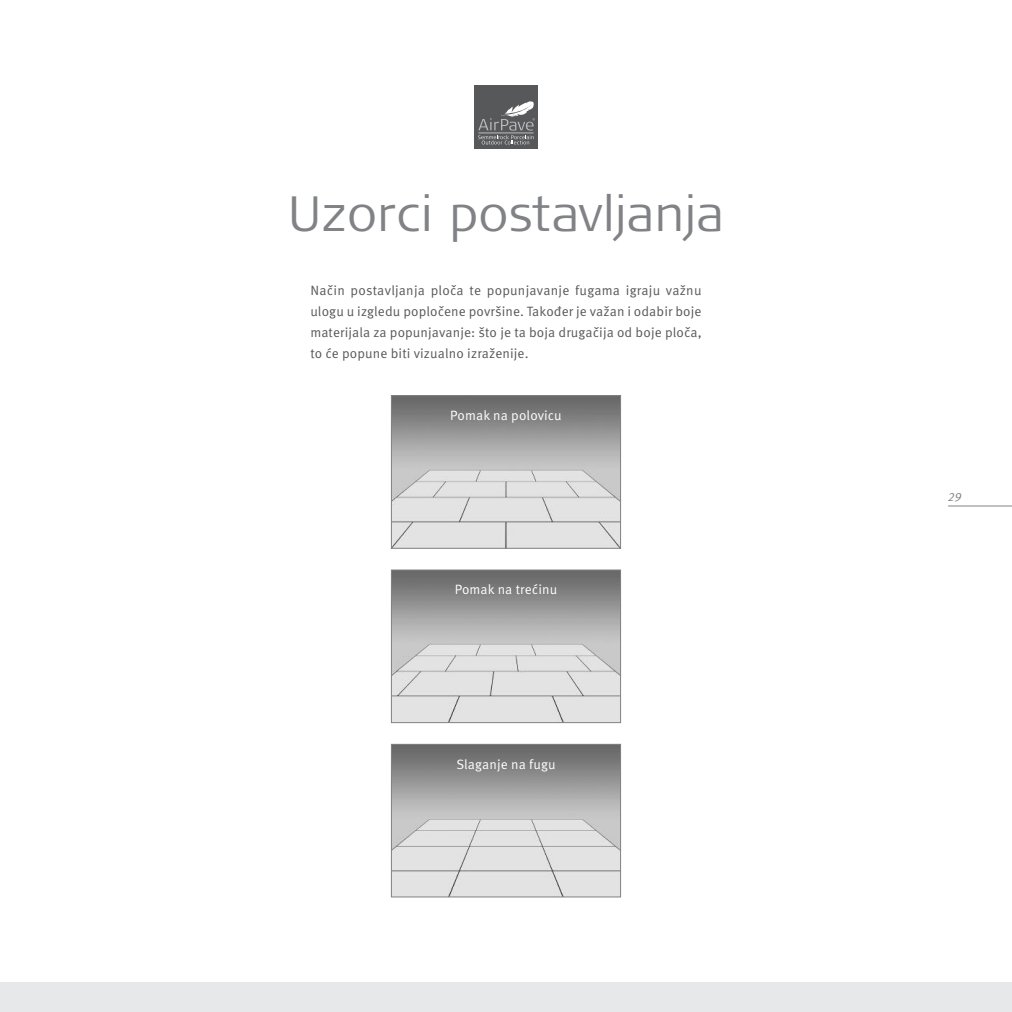
<style>
.page{position:relative;width:1012px;height:1012px;background:#fff}
.page>*{position:absolute;margin:0;border:0;box-sizing:border-box;transform-origin:0 0}
.t1{font:300 49.5px "Signa Pro";letter-spacing:.01em;color:#808285}
.t2{font:13.5px/21px "Meta Pro";letter-spacing:.01em;color:#57585a;text-align:justify}
.t3{font:13.5px "Meta Pro";letter-spacing:.01em;color:#fff}
.t4{font:italic 12px "Meta Plus Normal Caps";color:#808285}
</style>
<div class="page">
<div style="left:0;top:982px;width:1012px;height:30px;background:#e7e8e9"></div>
<div style="left:474px;top:85px;width:64px;height:64px;background:#57585a"></div>
<svg style="left:478px;top:101px;width:57px;height:43px"></svg>
<hr style="left:948px;top:506px;width:64px;height:1px;background:#808285">
<img style="left:393px;top:397px;width:226px;height:150px">
<div style="left:391px;top:395px;width:230px;height:154px;border:1px solid #808285"></div>
<img style="left:393px;top:572px;width:226px;height:149px">
<div style="left:391px;top:570px;width:230px;height:153px;border:1px solid #808285"></div>
<img style="left:393px;top:746px;width:226px;height:149px">
<div style="left:391px;top:744px;width:230px;height:153px;border:1px solid #808285"></div>
<h1 class="t1" style="left:288px;top:194px;width:437px">Uzorci postavljanja</h1>
<p class="t2" style="left:310px;top:281px;width:393px">Način postavljanja ploča te popunjavanje fugama igraju važnu ulogu u izgledu popločene površine. Također je važan i odabir boje materijala za popunjavanje: što je ta boja drugačija od boje ploča, to će popune biti vizualno izraženije.</p>
<p class="t3" style="left:450px;top:411px;width:113px">Pomak na polovicu</p>
<p class="t3" style="left:455px;top:585px;width:104px">Pomak na trećinu</p>
<p class="t3" style="left:456px;top:760px;width:101px">Slaganje na fugu</p>
<p class="t4" style="left:948px;top:489px;width:14px">29</p>
</div>
